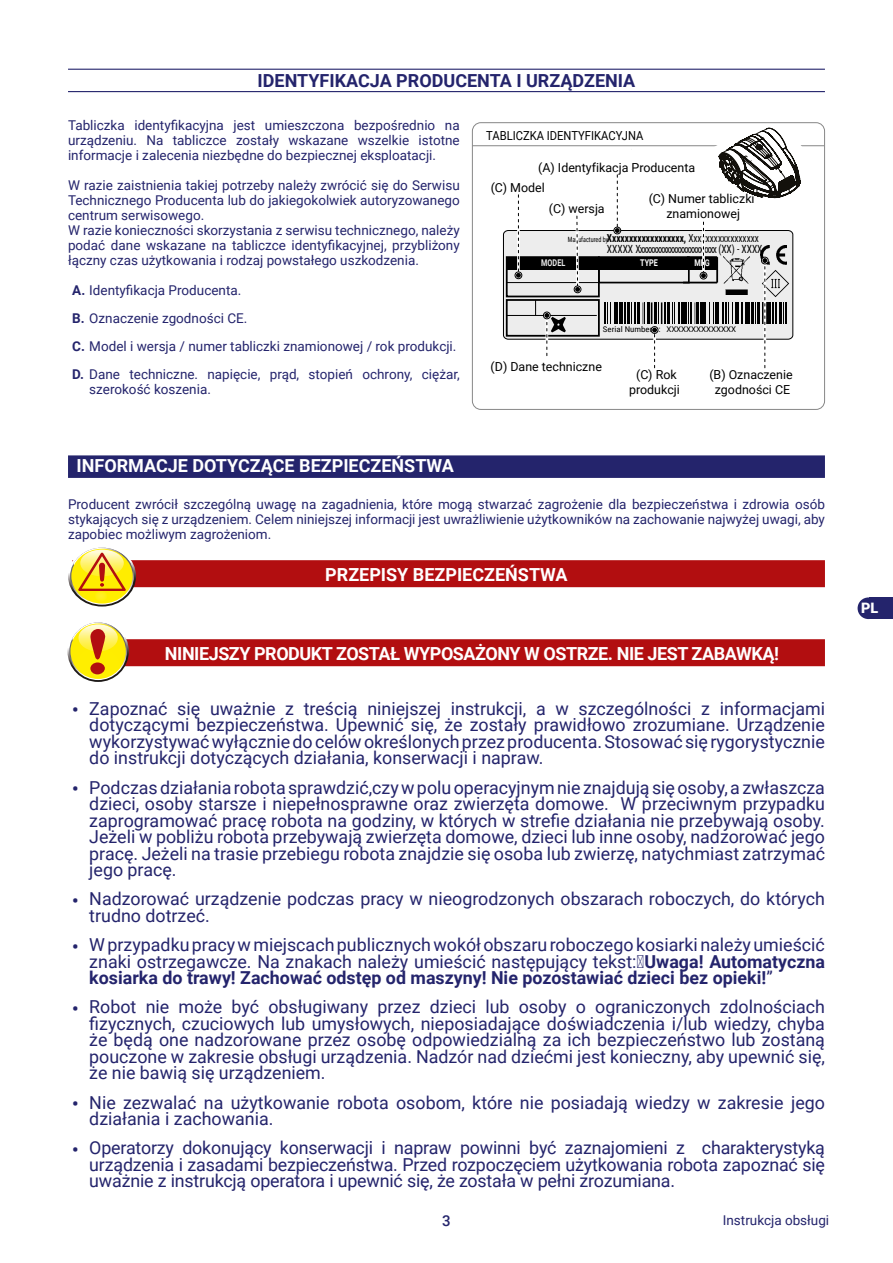
<style>
.page{position:relative;width:893px;height:1263px;background:#fff}
.page>*{position:absolute;margin:0;border:0;box-sizing:border-box;transform-origin:0 0}
.t1{font:700 18px "Roboto";letter-spacing:-.015em;color:#fff}
.t2{font:700 18px "Roboto";color:#24246c}
.t3{font:17.85px/16.5px "Roboto";color:#24246c;text-align:justify}
.t4{font:500 15px "Roboto";color:#24246c}
.t5{font:900 14.4px "Roboto";color:#fff}
.t6{font:13.5px/15px "Roboto";color:#24246c;text-align:justify}
.t7{font:12.45px/14.9px "Roboto";color:#000;text-align:center}
.t8{font:12.45px "Roboto";color:#000;scale:.9 1}
.t9{font:11.25px "Roboto Condensed";letter-spacing:-.09em;color:#000;scale:.85 1}
.t10{font:700 10.95px "Roboto Condensed";color:#000;scale:.85 1}
.t11{font:700 9.3px "Roboto";color:#fff;scale:.78 1}
.t12{font:700 9.3px "Roboto";color:#ededed;scale:.78 1}
.t13{font:7.95px "Roboto";color:#000}
.t14{font:7.95px "Roboto Condensed";color:#000;scale:1.12 1}
.s1{font-weight:700}
.s2{font-weight:400;font-size:7.2px}
.s3{font-weight:400}
.s4{font-weight:700;font-size:18px}
</style>
<div class="page">
<div style="left:868px;top:597px;width:25px;height:22px;background:#24246c"></div>
<div style="left:858px;top:597px;width:21px;height:22px;background:#24246c;border-radius:50%"></div>
<hr style="left:68px;top:69px;width:757px;height:1px;background:#24246c">
<hr style="left:68px;top:91px;width:757px;height:1px;background:#24246c">
<hr style="left:472px;top:145px;width:352px;height:1px;background:#878787">
<svg style="left:503px;top:127px;width:316px;height:241px"></svg>
<div style="left:472px;top:122px;width:353px;height:288px;border:1px solid #878787;border-radius:9px"></div>
<div style="left:68px;top:455px;width:757px;height:23px;background:#24246c"></div>
<div style="left:72px;top:560px;width:753px;height:27px;background:#b20e10"></div>
<div style="left:72px;top:639px;width:753px;height:27px;background:#b20e10"></div>
<svg style="left:68px;top:547px;width:68px;height:59px"></svg>
<svg style="left:67px;top:620px;width:62px;height:62px"></svg>
<svg style="left:69px;top:622px;width:58px;height:58px"></svg>
<svg style="left:70px;top:623px;width:56px;height:56px"></svg>
<svg style="left:72px;top:622px;width:52px;height:52px"></svg>
<p class="t2" style="left:258px;top:68px;width:379px">IDENTYFIKACJA PRODUCENTA I URZĄDZENIA</p>
<p class="t6" style="left:68px;top:118px;width:393px">Tabliczka identyfikacyjna jest umieszczona bezpośrednio na urządzeniu. Na tabliczce zostały wskazane wszelkie istotne informacje i zalecenia niezbędne do bezpiecznej eksploatacji.</p>
<p class="t6" style="left:68px;top:178px;width:393px;text-align:left">W razie zaistnienia takiej potrzeby należy zwrócić się do Serwisu Technicznego Producenta lub do jakiegokolwiek autoryzowanego centrum serwisowego.<br>W razie konieczności skorzystania z serwisu technicznego, należy podać dane wskazane na tabliczce identyfikacyjnej, przybliżony łączny czas użytkowania i rodzaj powstałego uszkodzenia.</p>
<p class="t6" style="left:72px;top:276px;width:389px;line-height:27.8px;text-align:left"><span class="s1">A.</span> Identyfikacja Producenta.<br><span class="s1">B.</span> Oznaczenie zgodności CE.<br><span class="s1">C.</span> Model i wersja / numer tabliczki znamionowej / rok produkcji.<br><span class="s1">D.</span> Dane techniczne. napięcie, prąd, stopień ochrony, ciężar,</p>
<p class="t6" style="left:89px;top:381px;width:123px">szerokość koszenia.</p>
<p class="t8" style="left:486px;top:126px;width:176px">TABLICZKA IDENTYFIKACYJNA</p>
<p class="t7" style="left:538px;top:159px;width:159px">(A) Identyfikacja Producenta</p>
<p class="t7" style="left:491px;top:180px;width:56px">(C) Model</p>
<p class="t7" style="left:649px;top:191px;width:107px">(C) Numer tabliczki znamionowej</p>
<p class="t7" style="left:549px;top:200px;width:57px">(C) wersja</p>
<p class="t10" style="left:568px;top:230px;width:226px"><span class="s2">Manufactured by</span>Xxxxxxxxxxxxxxxxxx, <span class="s3">Xxxxxxxxxxxxxxxxx</span></p>
<p class="t9" style="left:607px;top:241px;width:185px">XXXXX Xxxxxxxxxxxxxxxxxxxxxxxx (XX) - XXXX</p>
<p class="t12" style="left:541px;top:257px;width:32px">MODEL</p>
<p class="t11" style="left:640px;top:256px;width:24px">TYPE</p>
<p class="t11" style="left:694px;top:256px;width:21px">MFG</p>
<p class="t14" style="left:603px;top:323px;width:53px">Serial Number :</p>
<p class="t13" style="left:666px;top:323px;width:71px">XXXXXXXXXXXXXX</p>
<p class="t7" style="left:491px;top:358px;width:113px">(D) Dane techniczne</p>
<p class="t7" style="left:629px;top:367px;width:52px">(C) Rok produkcji</p>
<p class="t7" style="left:709px;top:367px;width:85px">(B) Oznaczenie zgodności CE</p>
<p class="t1" style="left:77px;top:453px;width:379px">INFORMACJE DOTYCZĄCE BEZPIECZEŃSTWA</p>
<p class="t6" style="left:68px;top:496px;width:758px">Producent zwrócił szczególną uwagę na zagadnienia, które mogą stwarzać zagrożenie dla bezpieczeństwa i zdrowia osób stykających się z urządzeniem. Celem niniejszej informacji jest uwrażliwienie użytkowników na zachowanie najwyżej uwagi, aby zapobiec możliwym zagrożeniom.</p>
<p class="t1" style="left:325px;top:562px;width:244px">PRZEPISY BEZPIECZEŃSTWA</p>
<p class="t1" style="left:165px;top:641px;width:616px">NINIEJSZY PRODUKT ZOSTAŁ WYPOSAŻONY W OSTRZE. NIE JEST ZABAWKĄ!</p>
<p class="t3" style="left:89px;top:699px;width:737px;text-indent:-17px"><span class="s4">•</span> Zapoznać się uważnie z treścią niniejszej instrukcji, a w szczególności z informacjami dotyczącymi bezpieczeństwa. Upewnić się, że zostały prawidłowo zrozumiane. Urządzenie wykorzystywać wyłącznie do celów określonych przez producenta. Stosować się rygorystycznie do instrukcji dotyczących działania, konserwacji i napraw.</p>
<p class="t3" style="left:89px;top:778px;width:737px;text-indent:-17px"><span class="s4">•</span> Podczas działania robota sprawdzić,czy w polu operacyjnym nie znajdują się osoby, a zwłaszcza dzieci, osoby starsze i niepełnosprawne oraz zwierzęta domowe. W przeciwnym przypadku zaprogramować pracę robota na godziny, w których w strefie działania nie przebywają osoby.<br>Jeżeli w pobliżu robota przebywają zwierzęta domowe, dzieci lub inne osoby, nadzorować jego pracę. Jeżeli na trasie przebiegu robota znajdzie się osoba lub zwierzę, natychmiast zatrzymać jego pracę.</p>
<p class="t3" style="left:89px;top:890px;width:737px;text-indent:-17px"><span class="s4">•</span> Nadzorować urządzenie podczas pracy w nieogrodzonych obszarach roboczych, do których trudno dotrzeć.</p>
<p class="t3" style="left:89px;top:936px;width:737px;text-indent:-17px"><span class="s4">•</span> W przypadku pracy w miejscach publicznych wokół obszaru roboczego kosiarki należy umieścić znaki ostrzegawcze. Na znakach należy umieścić następujący tekst:‟<span class="s1">Uwaga! Automatyczna kosiarka do trawy! Zachować odstęp od maszyny! Nie pozostawiać dzieci bez opieki!</span>”</p>
<p class="t3" style="left:89px;top:998px;width:737px;text-indent:-17px"><span class="s4">•</span> Robot nie może być obsługiwany przez dzieci lub osoby o ograniczonych zdolnościach fizycznych, czuciowych lub umysłowych, nieposiadające doświadczenia i/lub wiedzy, chyba że będą one nadzorowane przez osobę odpowiedzialną za ich bezpieczeństwo lub zostaną pouczone w zakresie obsługi urządzenia. Nadzór nad dziećmi jest konieczny, aby upewnić się, że nie bawią się urządzeniem.</p>
<p class="t3" style="left:89px;top:1093px;width:737px;text-indent:-17px"><span class="s4">•</span> Nie zezwalać na użytkowanie robota osobom, które nie posiadają wiedzy w zakresie jego działania i zachowania.</p>
<p class="t3" style="left:89px;top:1139px;width:737px;text-indent:-17px"><span class="s4">•</span> Operatorzy dokonujący konserwacji i napraw powinni być zaznajomieni z charakterystyką urządzenia i zasadami bezpieczeństwa. Przed rozpoczęciem użytkowania robota zapoznać się uważnie z instrukcją operatora i upewnić się, że została w pełni zrozumiana.</p>
<p class="t4" style="left:442px;top:1210px;width:10px">3</p>
<p class="t6" style="left:723px;top:1212px;width:108px">Instrukcja obsługi</p>
<p class="t5" style="left:861px;top:597px;width:19px">PL</p>
</div>
